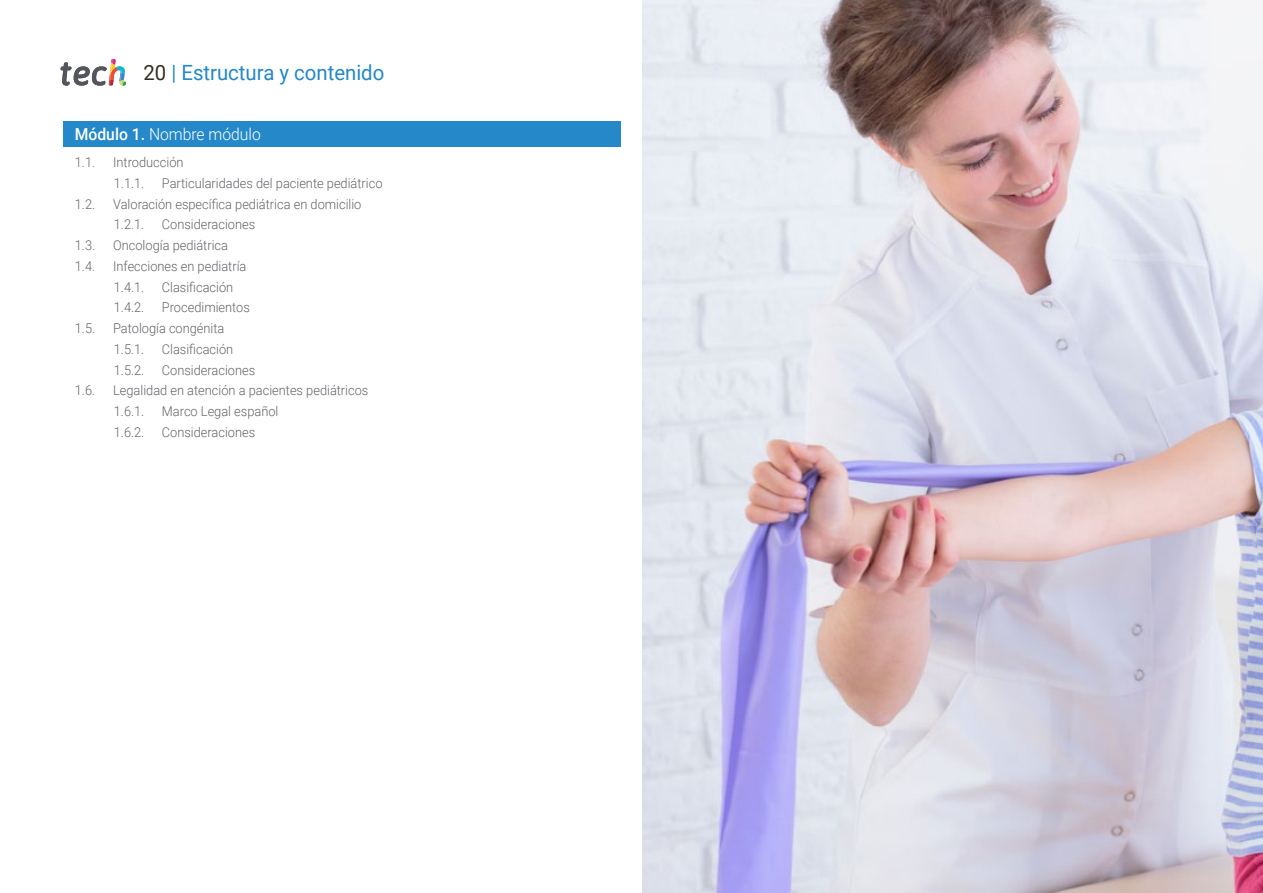
<style>
.page{position:relative;width:1263px;height:893px;background:#fff}
.page>*{position:absolute;margin:0;border:0;box-sizing:border-box;transform-origin:0 0}
.t1{font:21px "Roboto";color:#2488c9}
.t2{font:300 16.5px "Roboto";color:#fff;scale:.95 1}
.t3{font:300 13.5px/20.7px "Roboto";color:#61646a;scale:.95 1}
.s1{color:#312e20}
.s2{font-weight:500}
</style>
<div class="page">
<div style="left:64px;top:121px;width:557px;height:25px;background:#2488c9"></div>
<img style="left:642px;top:0;width:621px;height:893px">
<svg style="left:61px;top:59px;width:65px;height:27px"></svg>
<h1 class="t1" style="left:144px;top:57px;width:242px"><span class="s1">20</span> | Estructura y contenido</h1>
<p class="t2" style="left:75px;top:123px;width:197px"><span class="s2">Módulo 1.</span> Nombre módulo</p>
<p class="t3" style="left:75px;top:151px;width:23px">1.1.</p>
<p class="t3" style="left:113px;top:151px;width:76px">Introducción<br>1.1.1.</p>
<p class="t3" style="left:162px;top:172px;width:234px">Particularidades del paciente pediátrico</p>
<p class="t3" style="left:75px;top:193px;width:23px">1.2.</p>
<p class="t3" style="left:113px;top:193px;width:263px">Valoración específica pediátrica en domicilio<br>1.2.1.</p>
<p class="t3" style="left:162px;top:214px;width:100px">Consideraciones</p>
<p class="t3" style="left:75px;top:234px;width:23px">1.3.</p>
<p class="t3" style="left:113px;top:234px;width:122px">Oncología pediátrica</p>
<p class="t3" style="left:75px;top:255px;width:23px">1.4.</p>
<p class="t3" style="left:113px;top:255px;width:142px">Infecciones en pediatría<br>1.4.1.</p>
<p class="t3" style="left:162px;top:276px;width:77px">Clasificación</p>
<p class="t3" style="left:114px;top:297px;width:34px">1.4.2.</p>
<p class="t3" style="left:162px;top:297px;width:94px">Procedimientos</p>
<p class="t3" style="left:75px;top:317px;width:23px">1.5.</p>
<p class="t3" style="left:113px;top:317px;width:119px">Patología congénita<br>1.5.1.</p>
<p class="t3" style="left:162px;top:338px;width:77px">Clasificación</p>
<p class="t3" style="left:114px;top:359px;width:34px">1.5.2.</p>
<p class="t3" style="left:162px;top:359px;width:100px">Consideraciones</p>
<p class="t3" style="left:75px;top:380px;width:23px">1.6.</p>
<p class="t3" style="left:113px;top:380px;width:270px">Legalidad en atención a pacientes pediátricos<br>1.6.1.</p>
<p class="t3" style="left:162px;top:400px;width:124px">Marco Legal español</p>
<p class="t3" style="left:114px;top:421px;width:34px">1.6.2.</p>
<p class="t3" style="left:162px;top:421px;width:100px">Consideraciones</p>
</div>
